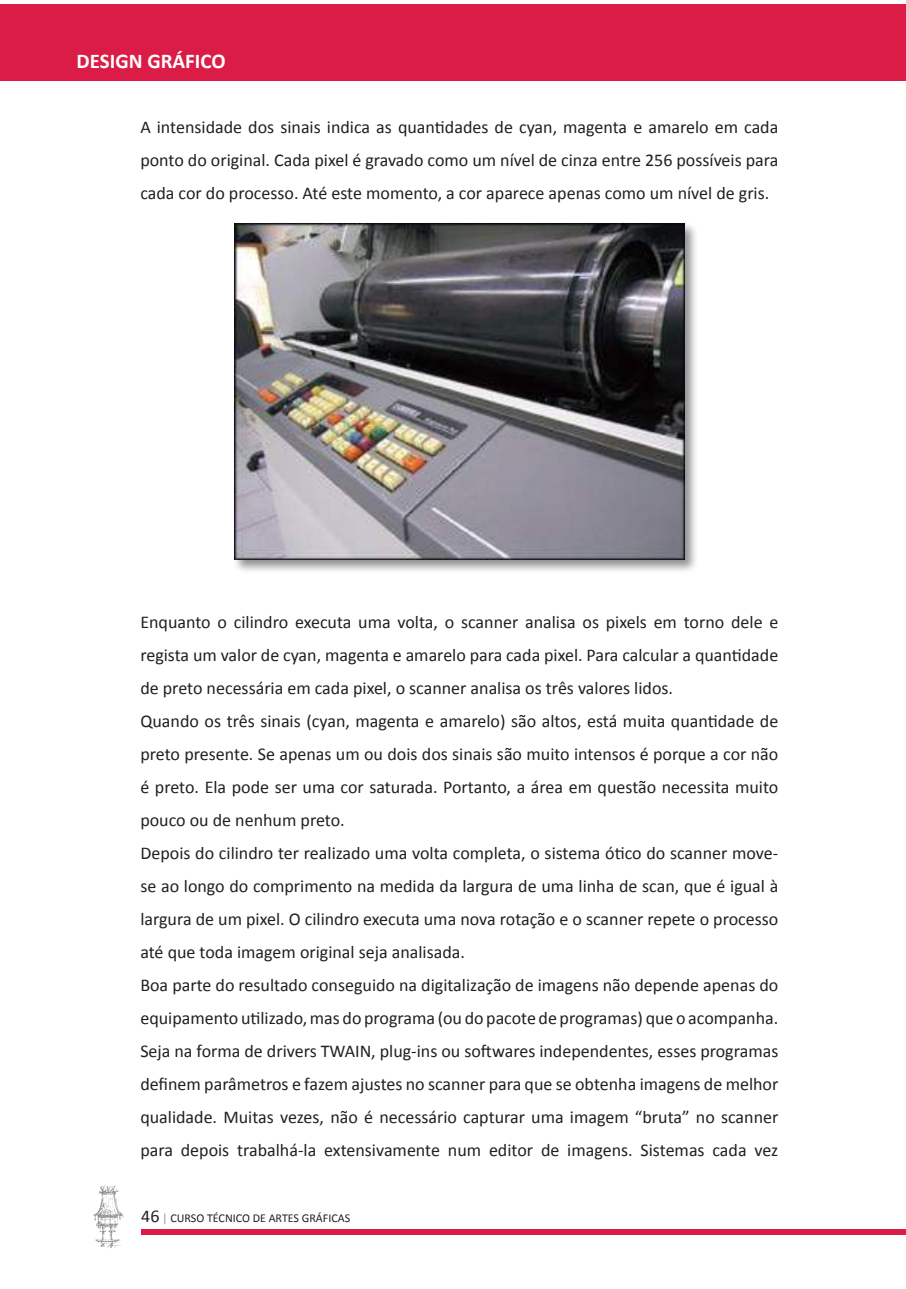
<style>
.page{position:relative;width:906px;height:1289px;background:#fff}
.page>*{position:absolute;margin:0;border:0;box-sizing:border-box;transform-origin:0 0}
.t1{font:700 21px "Calibri";color:#fff}
.t2{font:18px/33px "Calibri";color:#241f1f;text-align:justify}
.t3{font:12px "Calibri";color:#241f1f}
.s1{font-size:18px}
.s2{color:#919193}
</style>
<div class="page">
<div style="left:141px;top:1229px;width:765px;height:5px;background:#da1c46"></div>
<div style="left:0;top:5px;width:906px;height:76px;background:#da1c46"></div>
<svg style="left:93px;top:1185px;width:31px;height:63px"></svg>
<div style="left:232px;top:221px;width:467px;height:352px;background:#241f1f;opacity:.5"></div>
<img style="left:234px;top:223px;width:450px;height:336px">
<p class="t1" style="left:77px;top:47px;width:151px">DESIGN GRÁFICO</p>
<p class="t2" style="left:140px;top:110px;width:639px">A intensidade dos sinais indica as quantidades de cyan, magenta e amarelo em cada ponto do original. Cada pixel é gravado como um nível de cinza entre 256 possíveis para cada cor do processo. Até este momento, a cor aparece apenas como um nível de gris.</p>
<p class="t2" style="left:140px;top:605px;width:639px;text-align:left">Enquanto o cilindro executa uma volta, o scanner analisa os pixels em torno dele e regista um valor de cyan, magenta e amarelo para cada pixel. Para calcular a quantidade de preto necessária em cada pixel, o scanner analisa os três valores lidos.<br>Quando os três sinais (cyan, magenta e amarelo) são altos, está muita quantidade de preto presente. Se apenas um ou dois dos sinais são muito intensos é porque a cor não é preto. Ela pode ser uma cor saturada. Portanto, a área em questão necessita muito pouco ou de nenhum preto.<br>Depois do cilindro ter realizado uma volta completa, o sistema ótico do scanner move&shy;se ao longo do comprimento na medida da largura de uma linha de scan, que é igual à largura de um pixel. O cilindro executa uma nova rotação e o scanner repete o processo até que toda imagem original seja analisada.<br>Boa parte do resultado conseguido na digitalização de imagens não depende apenas do equipamento utilizado, mas do programa (ou do pacote de programas) que o acompanha.<br>Seja na forma de drivers TWAIN, plug-ins ou softwares independentes, esses programas definem parâmetros e fazem ajustes no scanner para que se obtenha imagens de melhor qualidade. Muitas vezes, não é necessário capturar uma imagem “bruta” no scanner para depois trabalhá-la extensivamente num editor de imagens. Sistemas cada vez</p>
<p class="t3" style="left:141px;top:1210px;width:211px"><span class="s1">46</span> <span class="s2">|</span> CURSO TÉCNICO DE ARTES GRÁFICAS</p>
</div>
